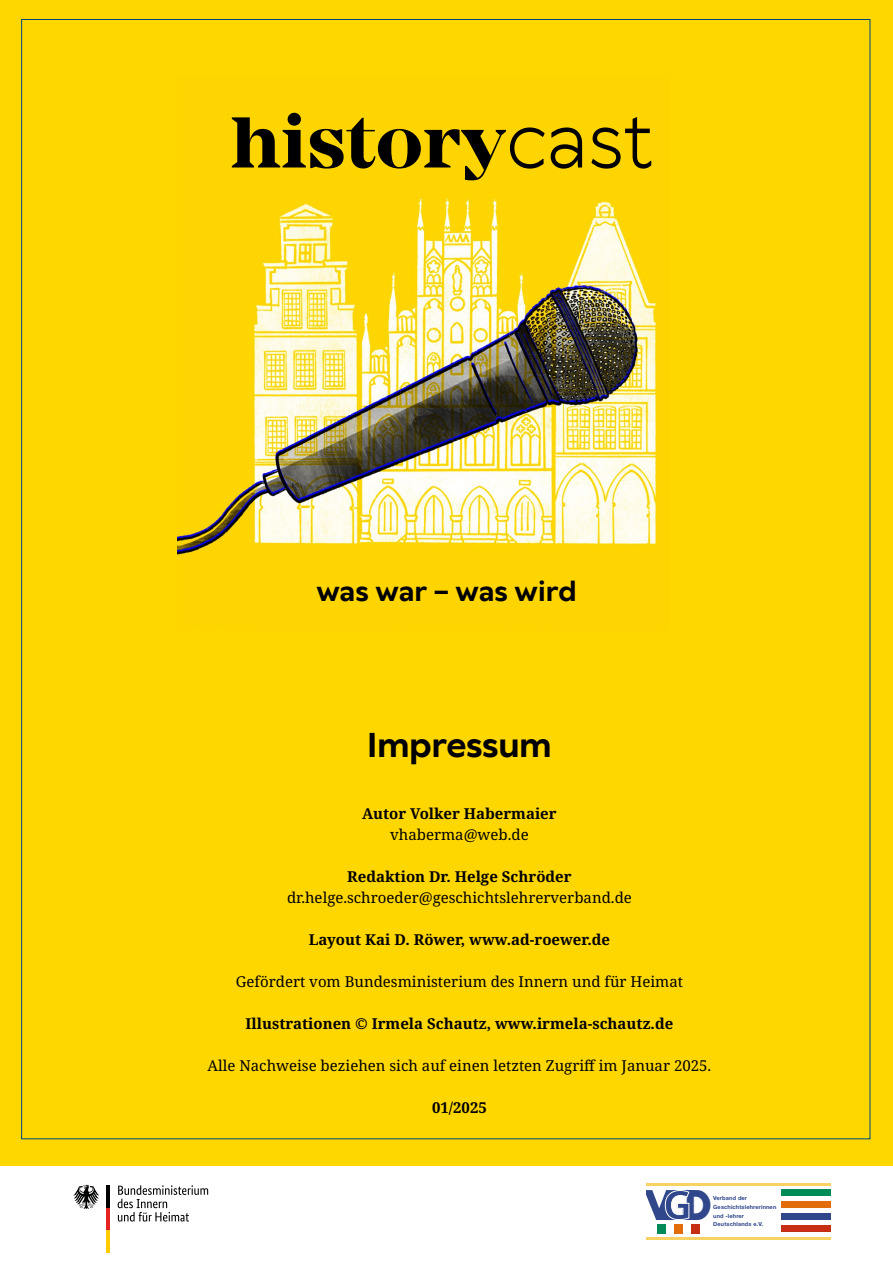
<style>
.page{position:relative;width:893px;height:1263px;background:#fff}
.page>*{position:absolute;margin:0;border:0;box-sizing:border-box;transform-origin:0 0}
.t1{font:700 74.85px "Mirador";color:#000}
.t2{font:700 39.6px "Open Sans";color:#30488b}
.t3{font:700 33px "TT Wellingtons";letter-spacing:-.02em;color:#000}
.t4{font:700 26.85px "TT Wellingtons";color:#000}
.t5{font:15px "Noto Serif";color:#000}
.t6{font:700 15px "Noto Serif";color:#000}
.t7{font:700 5.55px/8.9px "Helvetica Neue";letter-spacing:.025em;color:#30488b}
.s1{font-family:"TT Wellingtons";font-weight:400}
.s2{font-family:"Futura";font-size:39.75px}
</style>
<div class="page">
<div style="left:0;top:0;width:893px;height:1165px;background:#ffd700"></div>
<img style="left:177px;top:197px;width:480px;height:358px">
<img style="left:781px;top:1190px;width:49px;height:6px">
<img style="left:781px;top:1202px;width:49px;height:6px">
<img style="left:781px;top:1214px;width:49px;height:6px">
<img style="left:781px;top:1226px;width:49px;height:6px">
<img style="left:646px;top:1183px;width:185px;height:2px">
<img style="left:646px;top:1237px;width:184px;height:2px">
<svg style="left:646px;top:1190px;width:53px;height:44px"></svg>
<svg style="left:118px;top:1185px;width:90px;height:36px"></svg>
<svg style="left:73px;top:1185px;width:26px;height:24px"></svg>
<hr style="left:106px;top:1186px;width:4px;height:22px;background:#010202">
<hr style="left:106px;top:1208px;width:4px;height:22px;background:#e52421">
<hr style="left:106px;top:1230px;width:4px;height:22px;background:#ffcc03">
<h1 class="t1" style="left:231px;top:98px;width:425px">history<span class="s1">cast</span></h1>
<h3 class="t4" style="left:316px;top:574px;width:262px">was war – was wird</h3>
<h3 class="t3" style="left:367px;top:723px;width:186px">Impressum</h3>
<p class="t6" style="left:362px;top:803px;width:196px">Autor Volker Habermaier</p>
<p class="t5" style="left:390px;top:824px;width:140px">vhaberma@web.de</p>
<p class="t6" style="left:347px;top:866px;width:226px">Redaktion Dr. Helge Schröder</p>
<p class="t5" style="left:287px;top:887px;width:346px">dr.helge.schroeder@geschichtslehrerverband.de</p>
<p class="t6" style="left:309px;top:929px;width:303px">Layout Kai D. Röwer, www.ad-roewer.de</p>
<p class="t5" style="left:236px;top:971px;width:449px">Gefördert vom Bundesministerium des Innern und für Heimat</p>
<p class="t6" style="left:246px;top:1013px;width:429px">Illustrationen © Irmela Schautz, www.irmela-schautz.de</p>
<p class="t5" style="left:208px;top:1055px;width:505px">Alle Nachweise beziehen sich auf einen letzten Zugriff im Januar 2025.</p>
<p class="t6" style="left:432px;top:1097px;width:56px">01/2025</p>
<h2 class="t2" style="left:663px;top:1177px;width:51px">G<span class="s2">D</span></h2>
<p class="t7" style="left:713px;top:1194px;width:65px">Verband der<br>Geschichtslehrerinnen und -lehrer<br>Deutschlands e.V.</p>
</div>
